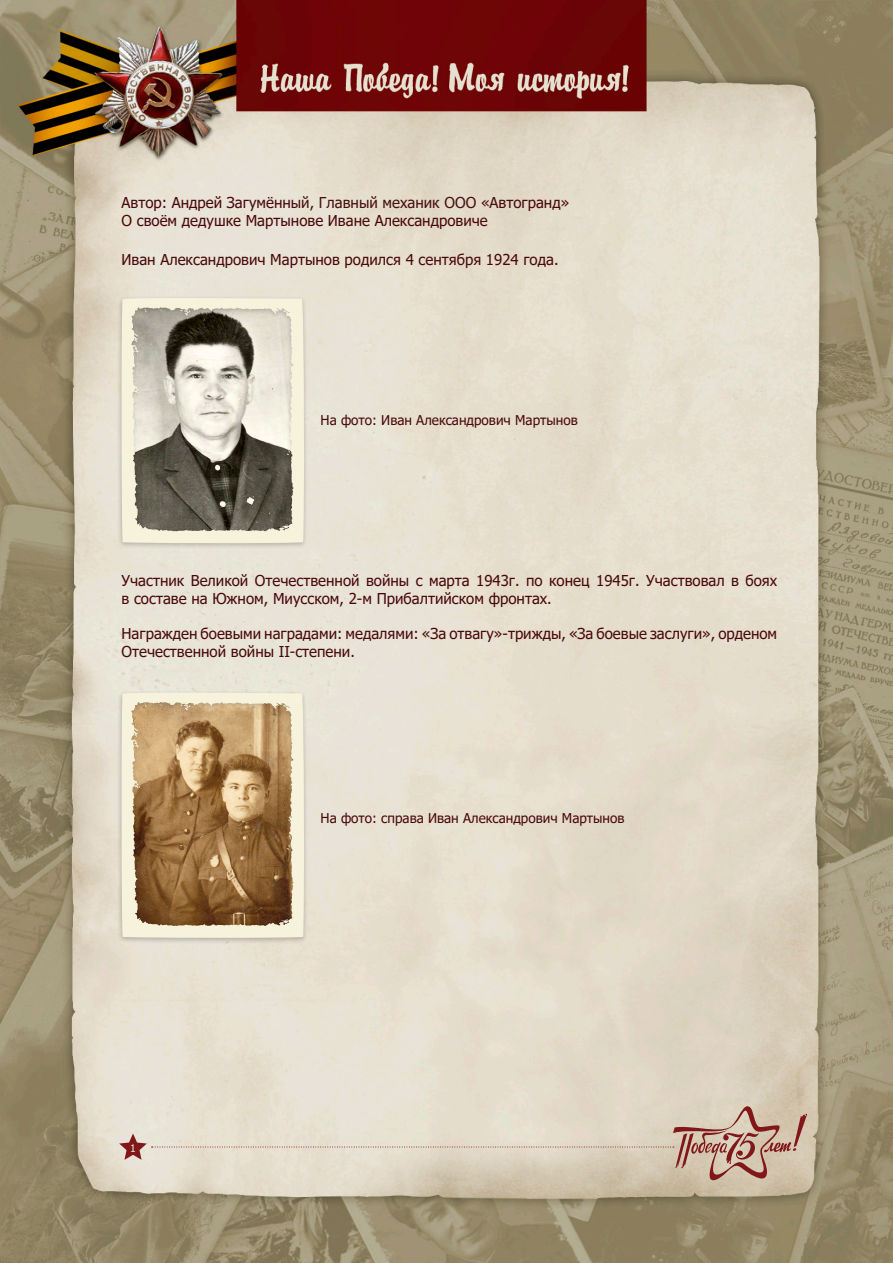
<style>
.page{position:relative;width:893px;height:1263px;background:#fff}
.page>*{position:absolute;margin:0;border:0;box-sizing:border-box;transform-origin:0 0}
.t1{font:15px/18px "Tahoma";color:#49090c}
.t2{font:13.5px "Tahoma";color:#49090c}
.t3{font:10.5px "Tahoma";color:#edead3}
.s1{color:#461012}
</style>
<div class="page">
<img style="left:0;top:0;width:893px;height:1263px">
<svg style="left:119px;top:1106px;width:688px;height:83px"></svg>
<div style="left:116px;top:295px;width:192px;height:255px;background:#231f20;opacity:.24"></div>
<svg style="left:121px;top:297px;width:184px;height:247px"></svg>
<div style="left:116px;top:690px;width:192px;height:254px;background:#231f20;opacity:.24"></div>
<svg style="left:121px;top:691px;width:184px;height:247px"></svg>
<p class="t1" style="left:122px;top:194px;width:449px">Автор: Андрей Загумённ<span class="s1">ый, Главный механик ООО «А</span>втогранд»</p>
<p class="t1" style="left:122px;top:212px;width:368px">О своём дедушке Мартынове Иване Александровиче</p>
<p class="t1" style="left:122px;top:251px;width:439px">Иван Александрович Мартынов родился 4 сентября 1924 года.</p>
<p class="t2" style="left:321px;top:411px;width:259px">На фото: Иван Александрович Мартынов</p>
<p class="t1" style="left:122px;top:572px;width:657px">Участник Великой Отечественной войны с марта 1943г. по конец 1945г. Участвовал в боях в составе на Южном, Миусском, 2-м Прибалтийском фронтах.</p>
<p class="t1" style="left:122px;top:625px;width:657px">Награжден боевыми наградами: медалями: «За отвагу»-трижды, «За боевые заслуги», орденом<br>Отечественной войны II-степени.</p>
<p class="t3" style="left:130px;top:1141px;width:7px">1</p>
<p class="t2" style="left:321px;top:809px;width:305px">На фото: справа Иван Александрович Мартынов</p>
</div>
